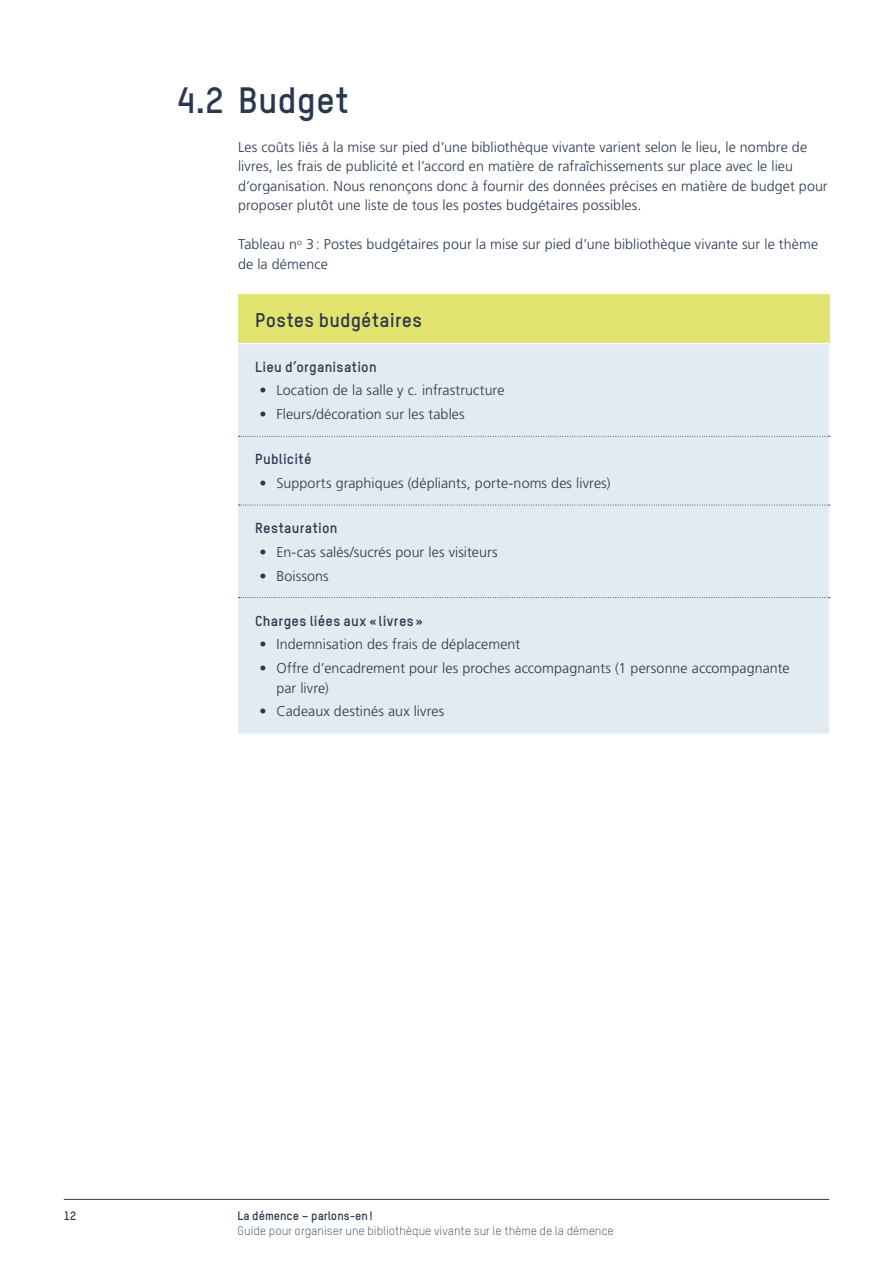
<style>
.page{position:relative;width:893px;height:1263px;background:#fff}
.page>*{position:absolute;margin:0;border:0;box-sizing:border-box;transform-origin:0 0}
.Titel{font:700 36px "TSTAR";color:#2a384f}
.Tstar_13{font:700 19.5px "TSTAR";letter-spacing:.015em;color:#2a384f}
.Lauftext_FR{font:300 14.25px/19.5px "Frutiger";letter-spacing:.005em;color:#2a384f}
.Lauftext_ohne_Einzug{font:700 14.25px "TSTAR";letter-spacing:.02em;color:#2a384f}
.t1{font:300 12px "TSTAR";color:#2a384f}
.t2{font:700 12px "TSTAR";color:#2a384f}
</style>
<div class="page">
<hr style="left:64px;top:1199px;width:765px;height:1px;background:#2a384f">
<div style="left:238px;top:294px;width:591px;height:50px;background:#e2e36e"></div>
<div style="left:238px;top:344px;width:591px;height:389px;background:#e2ebf1"></div>
<svg style="left:238px;top:436px;width:592px;height:1px"></svg>
<svg style="left:238px;top:505px;width:592px;height:1px"></svg>
<svg style="left:238px;top:597px;width:592px;height:1px"></svg>
<hr style="left:238px;top:343px;width:591px;height:1px;background:#fff">
<p class="Titel" style="left:176px;top:77px;width:174px">4.2 Budget</p>
<p class="Lauftext_FR" style="left:238px;top:137px;width:591px">Les coûts liés à la mise sur pied d’une bibliothèque vivante varient selon le lieu, le nombre de livres, les frais de publicité et l’accord en matière de rafraîchissements sur place avec le lieu d’organisation. Nous renonçons donc à fournir des données précises en matière de budget pour proposer plutôt une liste de tous les postes budgétaires possibles.</p>
<p class="Lauftext_FR" style="left:238px;top:235px;width:581px">Tableau n<sup>o</sup> 3: Postes budgétaires pour la mise sur pied d’une bibliothèque vivante sur le thème de la démence</p>
<p class="Tstar_13" style="left:255px;top:307px;width:168px">Postes budgétaires</p>
<p class="Lauftext_ohne_Einzug" style="left:255px;top:358px;width:123px">Lieu d’organisation</p>
<p class="Lauftext_FR" style="left:259px;top:381px;width:247px">• Location de la salle y c. infrastructure</p>
<p class="Lauftext_FR" style="left:259px;top:404px;width:207px">• Fleurs/décoration sur les tables</p>
<p class="Lauftext_ohne_Einzug" style="left:255px;top:450px;width:58px">Publicité</p>
<p class="Lauftext_FR" style="left:259px;top:473px;width:353px">• Supports graphiques (dépliants, porte-noms des livres)</p>
<p class="Lauftext_ohne_Einzug" style="left:255px;top:519px;width:84px">Restauration</p>
<p class="Lauftext_FR" style="left:259px;top:542px;width:240px">• En-cas salés/sucrés pour les visiteurs</p>
<p class="Lauftext_FR" style="left:259px;top:566px;width:71px">• Boissons</p>
<p class="Lauftext_ohne_Einzug" style="left:255px;top:612px;width:169px">Charges liées aux «livres»</p>
<p class="Lauftext_FR" style="left:259px;top:635px;width:262px">• Indemnisation des frais de déplacement</p>
<p class="Lauftext_FR" style="left:276px;top:658px;width:515px;text-indent:-17px">• Offre d’encadrement pour les proches accompagnants (1 personne accompagnante par livre)</p>
<p class="Lauftext_FR" style="left:259px;top:702px;width:186px">• Cadeaux destinés aux livres</p>
<p class="t2" style="left:64px;top:1208px;width:14px">12</p>
<p class="t2" style="left:238px;top:1208px;width:137px">La démence – parlons-en!</p>
<p class="t1" style="left:238px;top:1223px;width:378px">Guide pour organiser une bibliothèque vivante sur le thème de la démence</p>
</div>
